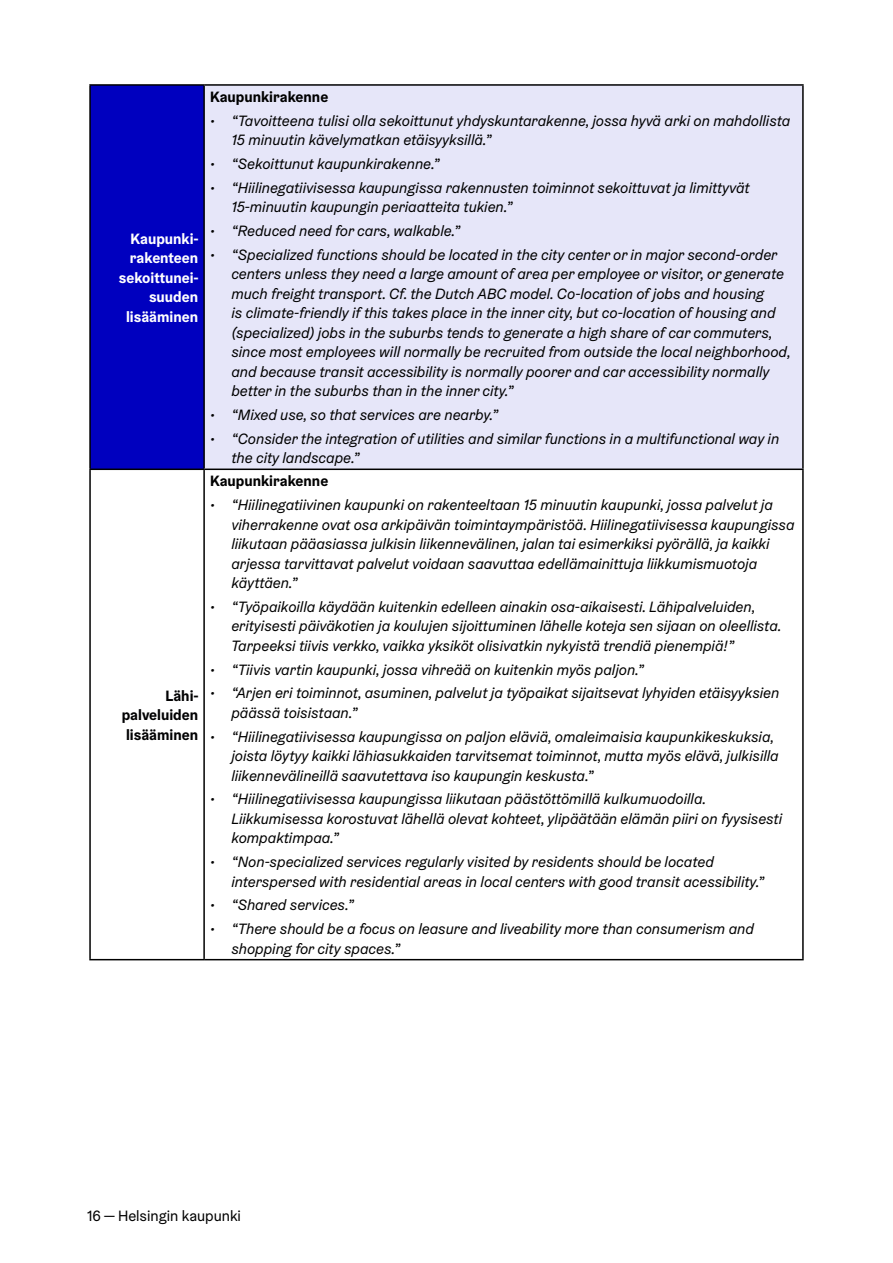
<style>
.page{position:relative;width:893px;height:1263px;background:#fff}
.page>*{position:absolute;margin:0;border:0;box-sizing:border-box;transform-origin:0 0}
.t1{font:italic 15px/19.5px "Helsinki Grotesk";color:#000}
.H6_Leipis_10_pt_kappaleväli{font:700 15px/19.5px "Helsinki Grotesk";color:#fff;text-align:right}
.H6_Leipis_10_pt_kappaleväli-2{font:700 15px "Helsinki Grotesk";color:#000}
.H6_Leipis_10_pt_kappaleväli-3{font:700 15px/19.5px "Helsinki Grotesk";color:#020203;text-align:justify}
.t2{font:15px "Helsinki Grotesk";color:#000}
</style>
<div class="page">
<div style="left:90px;top:85px;width:114px;height:384px;background:#0000bf"></div>
<div style="left:204px;top:85px;width:599px;height:384px;background:#e6e6f9"></div>
<hr style="left:89px;top:84px;width:115px;height:2px;background:#000">
<hr style="left:89px;top:86px;width:2px;height:382px;background:#000">
<hr style="left:204px;top:84px;width:600px;height:2px;background:#000">
<hr style="left:802px;top:86px;width:2px;height:382px;background:#000">
<hr style="left:89px;top:468px;width:115px;height:2px;background:#000">
<hr style="left:89px;top:470px;width:2px;height:489px;background:#000">
<hr style="left:204px;top:468px;width:600px;height:2px;background:#000">
<hr style="left:802px;top:470px;width:2px;height:489px;background:#000">
<hr style="left:89px;top:959px;width:115px;height:1px;background:#000">
<hr style="left:204px;top:959px;width:600px;height:1px;background:#000">
<hr style="left:203px;top:86px;width:2px;height:382px;background:#000">
<hr style="left:203px;top:470px;width:2px;height:489px;background:#000">
<p class="H6_Leipis_10_pt_kappaleväli" style="left:119px;top:228px;width:81px">Kaupunki&shy;rakenteen sekoittunei&shy;suuden lisääminen</p>
<p class="H6_Leipis_10_pt_kappaleväli-3" style="left:122px;top:685px;width:79px;text-indent:44px">Lähi&shy;palveluiden lisääminen</p>
<p class="H6_Leipis_10_pt_kappaleväli-2" style="left:210px;top:87px;width:120px">Kaupunkirakenne</p>
<p class="t1" style="left:231px;top:111px;width:560px;text-indent:-21px">• “Tavoitteena tulisi olla sekoittunut yhdyskuntarakenne, jossa hyvä arki on mahdollista<br>15 minuutin kävelymatkan etäisyyksillä.”</p>
<p class="t1" style="left:210px;top:154px;width:231px">• “Sekoittunut kaupunkirakenne.”</p>
<p class="t1" style="left:231px;top:178px;width:520px;text-indent:-21px">• “Hiilinegatiivisessa kaupungissa rakennusten toiminnot sekoittuvat ja limittyvät<br>15-minuutin kaupungin periaatteita tukien.”</p>
<p class="t1" style="left:210px;top:221px;width:252px">• “Reduced need for cars, walkable.”</p>
<p class="t1" style="left:231px;top:245px;width:561px;text-indent:-21px">• “Specialized functions should be located in the city center or in major second-order centers unless they need a large amount of area per employee or visitor, or generate much freight transport. Cf. the Dutch ABC model. Co-location of jobs and housing<br>is climate-friendly if this takes place in the inner city, but co-location of housing and (specialized) jobs in the suburbs tends to generate a high share of car commuters, since most employees will normally be recruited from outside the local neighborhood, and because transit accessibility is normally poorer and car accessibility normally better in the suburbs than in the inner city.”</p>
<p class="t1" style="left:210px;top:405px;width:290px">• “Mixed use, so that services are nearby.”</p>
<p class="t1" style="left:231px;top:429px;width:549px;text-indent:-21px">• “Consider the integration of utilities and similar functions in a multifunctional way in the city landscape.”</p>
<p class="H6_Leipis_10_pt_kappaleväli-2" style="left:210px;top:472px;width:120px">Kaupunkirakenne</p>
<p class="t1" style="left:231px;top:495px;width:565px;text-indent:-21px">• “Hiilinegatiivinen kaupunki on rakenteeltaan 15 minuutin kaupunki, jossa palvelut ja viherrakenne ovat osa arkipäivän toimintaympäristöä. Hiilinegatiivisessa kaupungissa liikutaan pääasiassa julkisin liikennevälinen, jalan tai esimerkiksi pyörällä, ja kaikki arjessa tarvittavat palvelut voidaan saavuttaa edellämainittuja liikkumismuotoja käyttäen.”</p>
<p class="t1" style="left:231px;top:597px;width:552px;text-indent:-21px">• “Työpaikoilla käydään kuitenkin edelleen ainakin osa-aikaisesti. Lähipalveluiden, erityisesti päiväkotien ja koulujen sijoittuminen lähelle koteja sen sijaan on oleellista.<br>Tarpeeksi tiivis verkko, vaikka yksiköt olisivatkin nykyistä trendiä pienempiä!”</p>
<p class="t1" style="left:210px;top:659px;width:435px">• “Tiivis vartin kaupunki, jossa vihreää on kuitenkin myös paljon.”</p>
<p class="t1" style="left:231px;top:683px;width:549px;text-indent:-21px">• “Arjen eri toiminnot, asuminen, palvelut ja työpaikat sijaitsevat lyhyiden etäisyyksien päässä toisistaan.”</p>
<p class="t1" style="left:231px;top:726px;width:549px;text-indent:-21px">• “Hiilinegatiivisessa kaupungissa on paljon eläviä, omaleimaisia kaupunkikeskuksia, joista löytyy kaikki lähiasukkaiden tarvitsemat toiminnot, mutta myös elävä, julkisilla liikennevälineillä saavutettava iso kaupungin keskusta.”</p>
<p class="t1" style="left:231px;top:789px;width:552px;text-indent:-21px">• “Hiilinegatiivisessa kaupungissa liikutaan päästöttömillä kulkumuodoilla.<br>Liikkumisessa korostuvat lähellä olevat kohteet, ylipäätään elämän piiri on fyysisesti kompaktimpaa.”</p>
<p class="t1" style="left:231px;top:852px;width:534px;text-indent:-21px">• “Non-specialized services regularly visited by residents should be located interspersed with residential areas in local centers with good transit acessibility.”</p>
<p class="t1" style="left:210px;top:895px;width:145px">• “Shared services.”</p>
<p class="t1" style="left:231px;top:919px;width:524px;text-indent:-21px">• “There should be a focus on leasure and liveability more than consumerism and shopping for city spaces.”</p>
<p class="t2" style="left:87px;top:1206px;width:155px">16 — Helsingin kaupunki</p>
</div>
